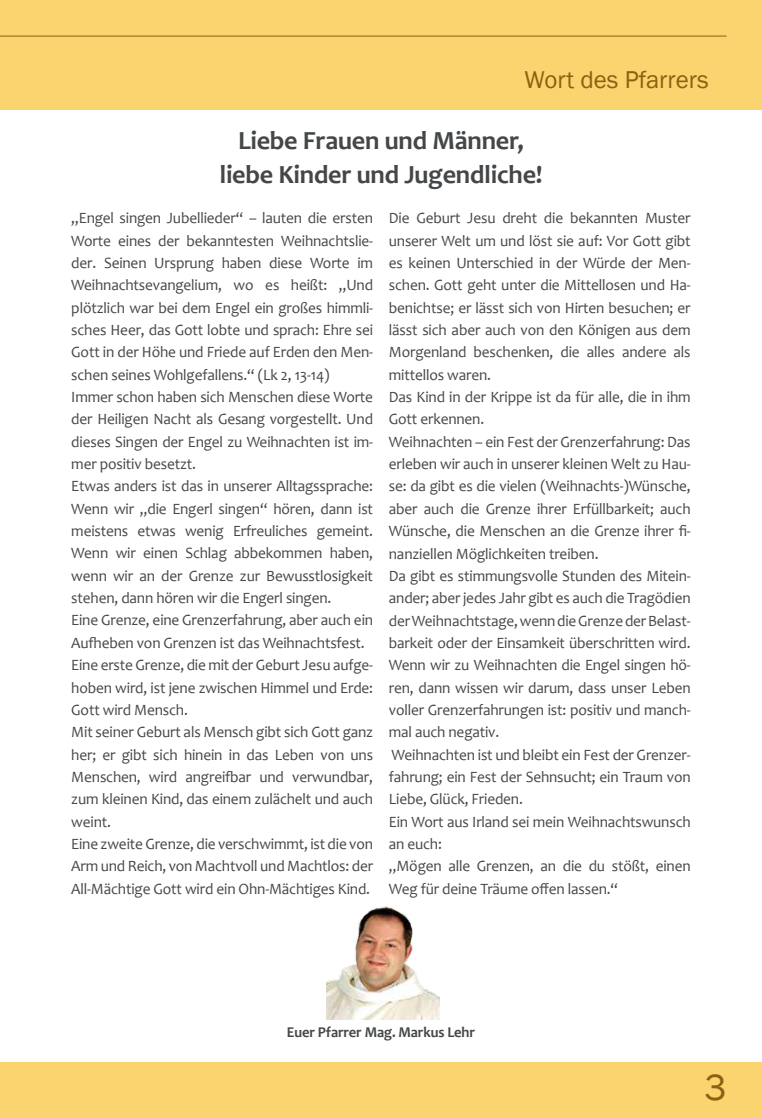
<style>
.page{position:relative;width:762px;height:1117px;background:#fff}
.page>*{position:absolute;margin:0;border:0;box-sizing:border-box;transform-origin:0 0}
.t1{font:37.5px "Franklin Gothic";color:#8b6112}
.t2{font:700 26.25px/33.8px "Candara";letter-spacing:-.01em;color:#444749;text-align:center}
.t3{font:25px "Franklin Gothic";color:#8b6112}
.t4{font:15.75px/22.4px "Candara";letter-spacing:-.01em;color:#444749}
.t5{font:700 15px "Candara";letter-spacing:-.01em;color:#444749}
</style>
<div class="page">
<div style="left:0;top:0;width:762px;height:110px;background:#fad46f"></div>
<hr style="left:0;top:36px;width:726px;height:1px;background:#8b6112">
<div style="left:0;top:1062px;width:762px;height:54px;background:#fad46f"></div>
<img style="left:327px;top:906px;width:112px;height:113px">
<h3 class="t3" style="left:524px;top:65px;width:186px">Wort des Pfarrers</h3>
<h2 class="t2" style="left:219px;top:123px;width:324px">Liebe Frauen und Männer, liebe Kinder und Jugendliche!</h2>
<p class="t4" style="left:71px;top:207px;width:303px">„Engel singen Jubellieder“ – lauten die ersten Worte eines der bekanntesten Weihnachtslie&shy;der. Seinen Ursprung haben diese Worte im Weihnachtsevangelium, wo es heißt: „Und plötzlich war bei dem Engel ein großes himmli&shy;sches Heer, das Gott lobte und sprach: Ehre sei Gott in der Höhe und Friede auf Erden den Men&shy;schen seines Wohlgefallens.“ (Lk 2, 13-14)<br>Immer schon haben sich Menschen diese Worte der Heiligen Nacht als Gesang vorgestellt. Und dieses Singen der Engel zu Weihnachten ist im&shy;mer positiv besetzt.<br>Etwas anders ist das in unserer Alltagssprache:<br>Wenn wir „die Engerl singen“ hören, dann ist meistens etwas wenig Erfreuliches gemeint.<br>Wenn wir einen Schlag abbekommen haben, wenn wir an der Grenze zur Bewusstlosigkeit stehen, dann hören wir die Engerl singen.<br>Eine Grenze, eine Grenzerfahrung, aber auch ein Aufheben von Grenzen ist das Weihnachtsfest.<br>Eine erste Grenze, die mit der Geburt Jesu aufge&shy;hoben wird, ist jene zwischen Himmel und Erde:<br>Gott wird Mensch.<br>Mit seiner Geburt als Mensch gibt sich Gott ganz her; er gibt sich hinein in das Leben von uns Menschen, wird angreifbar und verwundbar, zum kleinen Kind, das einem zulächelt und auch weint.<br>Eine zweite Grenze, die verschwimmt, ist die von Arm und Reich, von Machtvoll und Machtlos: der All-Mächtige Gott wird ein Ohn-Mächtiges Kind.</p>
<p class="t4" style="left:389px;top:207px;width:303px">Die Geburt Jesu dreht die bekannten Muster unserer Welt um und löst sie auf: Vor Gott gibt es keinen Unterschied in der Würde der Men&shy;schen. Gott geht unter die Mittellosen und Ha&shy;benichtse; er lässt sich von Hirten besuchen; er lässt sich aber auch von den Königen aus dem Morgenland beschenken, die alles andere als mittellos waren.<br>Das Kind in der Krippe ist da für alle, die in ihm Gott erkennen.<br>Weihnachten – ein Fest der Grenzerfahrung: Das erleben wir auch in unserer kleinen Welt zu Hau&shy;se: da gibt es die vielen (Weihnachts-)Wünsche, aber auch die Grenze ihrer Erfüllbarkeit; auch Wünsche, die Menschen an die Grenze ihrer fi&shy;nanziellen Möglichkeiten treiben.<br>Da gibt es stimmungsvolle Stunden des Mitein&shy;ander; aber jedes Jahr gibt es auch die Tragödien der Weihnachtstage, wenn die Grenze der Belast&shy;barkeit oder der Einsamkeit überschritten wird.<br>Wenn wir zu Weihnachten die Engel singen hö&shy;ren, dann wissen wir darum, dass unser Leben voller Grenzerfahrungen ist: positiv und manch&shy;mal auch negativ.<br>Weihnachten ist und bleibt ein Fest der Grenzer&shy;fahrung; ein Fest der Sehnsucht; ein Traum von Liebe, Glück, Frieden.<br>Ein Wort aus Irland sei mein Weihnachtswunsch an euch:<br>„Mögen alle Grenzen, an die du stößt, einen Weg für deine Träume offen lassen.“</p>
<p class="t5" style="left:287px;top:1022px;width:190px">Euer Pfarrer Mag. Markus Lehr</p>
<h1 class="t1" style="left:704px;top:1063px;width:23px">3</h1>
</div>
